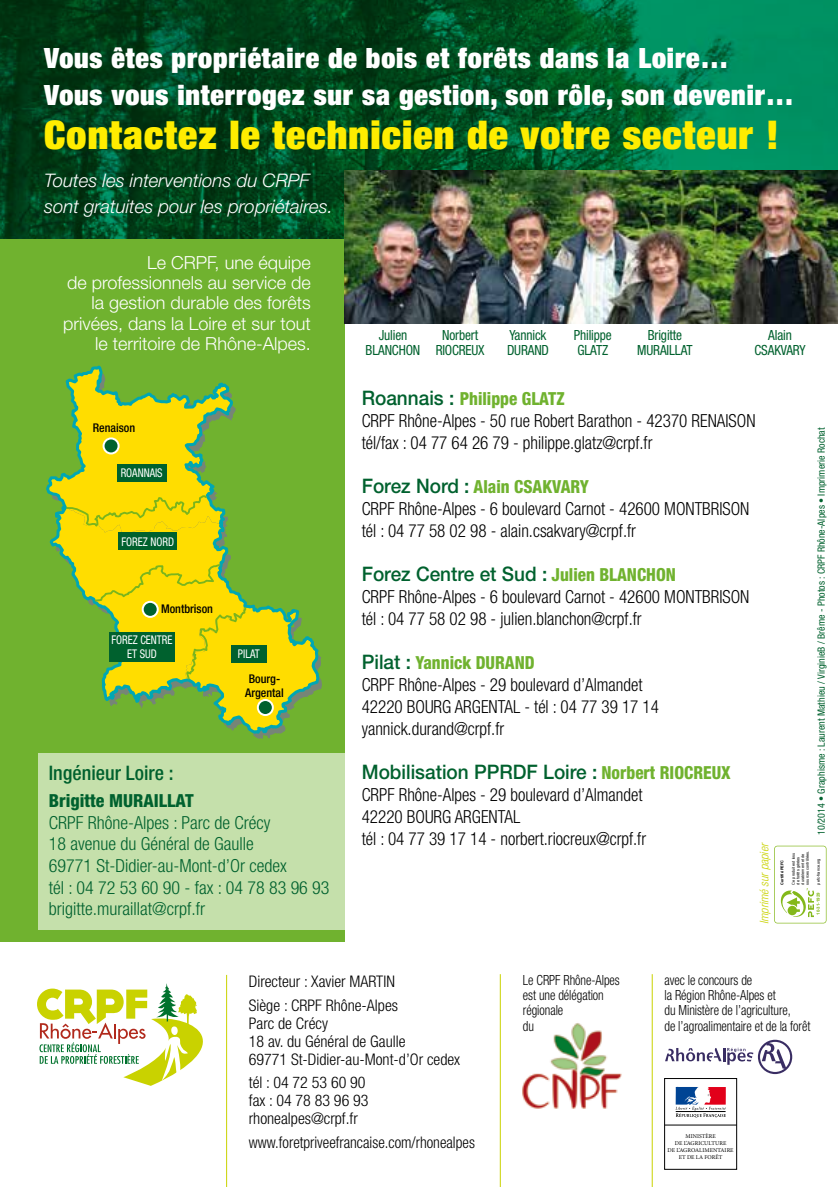
<style>
.page{position:relative;width:838px;height:1187px;background:#fff}
.page>*{position:absolute;margin:0;border:0;box-sizing:border-box;transform-origin:0 0}
.t1{font:900 expanded 39.6px "Helvetica Neue LT";letter-spacing:.03em;color:#ffed00}
.t2{font:900 expanded 28px/37px "Helvetica Neue LT";letter-spacing:.03em;color:#fff}
.t3{font:500 20px "Helvetica Neue";color:#00612e;scale:.95 1}
.t4{font:500 condensed 20px "Helvetica Neue";color:#00612e}
.t5{font:italic 300 18.6px/25.6px "Helvetica Neue LT";color:#fff}
.t6{font:300 condensed 18px/22px "Helvetica Neue";color:#000;scale:.95 1}
.t7{font:300 condensed 18px/21.6px "Helvetica Neue";color:#00612e}
.t8{font:300 18px/20px "Helvetica Neue LT";color:#fff;text-align:right}
.t9{font:800 condensed 18px "Helvetica Neue";color:#00612e}
.t10{font:300 condensed 16px/18px "Helvetica Neue";color:#000}
.t11{font:300 condensed 16px "Helvetica Neue";color:#000;scale:.95 1}
.t12{font:300 condensed 14px/15px "Helvetica Neue";letter-spacing:-.005em;color:#000;scale:.9 1}
.t13{font:condensed 14px/15px "Helvetica Neue";letter-spacing:-.01em;color:#00612e;text-align:center;scale:.95 1}
.t14{font:condensed 12px/14px "Helvetica Neue";color:#fff;text-align:center;scale:.9 1}
.t15{font:500 condensed 12px/14px "Helvetica Neue";color:#000}
.t16{font:italic 300 condensed 12px "Helvetica Neue";color:#c9d200}
.t17{font:condensed 10px "Helvetica Neue";color:#00612e}
.t18{font:5.8px/7px "Minion Pro";letter-spacing:.005em;color:#000;text-align:center}
.t19{font:700 4.4px "Arial";color:#83b81a}
.t20{font:3.8px/4.6px "Arial";color:#000}
.t21{font:700 3.8px "Arial";color:#000}
.s1{font-weight:500;font-stretch:normal;font-size:20px;color:#00612e}
.s2{font-weight:800;color:#70b22f}
.s3{font-weight:800;font-stretch:condensed;font-size:18px;color:#70b22f}
</style>
<div class="page">
<div style="left:0;top:238px;width:345px;height:703px;background:#70b22f"></div>
<img style="left:0;top:0;width:838px;height:238px">
<img style="left:345px;top:170px;width:493px;height:153px">
<div style="left:38px;top:752px;width:312px;height:176px;background:#c5e0ab"></div>
<img style="left:522px;top:1023px;width:100px;height:86px">
<svg style="left:774px;top:845px;width:52px;height:78px"></svg>
<div style="left:775px;top:846px;width:51px;height:76px;background:#fff;border-radius:3px"></div>
<svg style="left:781px;top:888px;width:33px;height:29px"></svg>
<hr style="left:500px;top:973px;width:1px;height:213px;background:#c9d200">
<hr style="left:651px;top:973px;width:1px;height:213px;background:#c9d200">
<svg style="left:37px;top:983px;width:166px;height:102px"></svg>
<hr style="left:226px;top:974px;width:1px;height:212px;background:#c9d200">
<svg style="left:48px;top:367px;width:270px;height:365px"></svg>
<div style="left:104px;top:438px;width:15px;height:15px;background:#00612e;border-radius:50%"></div>
<div style="left:103px;top:437px;width:17px;height:17px;border:2px solid #fff;border-radius:50%"></div>
<svg style="left:143px;top:601px;width:15px;height:15px"></svg>
<div style="left:142px;top:600px;width:17px;height:17px;border:2px solid #fff;border-radius:50%"></div>
<div style="left:258px;top:699px;width:15px;height:15px;background:#00612e;border-radius:50%"></div>
<div style="left:257px;top:698px;width:17px;height:17px;border:2px solid #fff;border-radius:50%"></div>
<div style="left:117px;top:464px;width:50px;height:17px;background:#00612e"></div>
<div style="left:118px;top:532px;width:59px;height:17px;background:#00612e"></div>
<div style="left:109px;top:632px;width:66px;height:29px;background:#00612e"></div>
<div style="left:231px;top:645px;width:35px;height:17px;background:#00612e"></div>
<svg style="left:675px;top:1086px;width:51px;height:31px"></svg>
<div style="left:664px;top:1077px;width:73px;height:92px;border:1px solid #000"></div>
<hr style="left:664px;top:1124px;width:72px;height:1px;background:#000">
<svg style="left:665px;top:1039px;width:127px;height:34px"></svg>
<h2 class="t2" style="left:44px;top:39px;width:751px">Vous êtes propriétaire de bois et forêts dans la Loire…<br>Vous vous interrogez sur sa gestion, son rôle, son devenir…</h2>
<h1 class="t1" style="left:44px;top:109px;width:736px">Contactez le technicien de votre secteur !</h1>
<p class="t5" style="left:44px;top:168px;width:290px">Toutes les interventions du CRPF sont gratuites pour les propriétaires.</p>
<p class="t8" style="left:63px;top:252px;width:249px">Le CRPF, une équipe<br>de professionnels au service de la gestion durable des forêts privées, dans la Loire et sur tout le territoire de Rhône-Alpes.</p>
<p class="t15" style="left:93px;top:420px;width:44px">Renaison</p>
<p class="t14" style="left:121px;top:466px;width:48px">ROANNAI S</p>
<p class="t14" style="left:121px;top:534px;width:60px">FOREZ NORD</p>
<p class="t15" style="left:161px;top:601px;width:53px">Montbrison</p>
<p class="t14" style="left:111px;top:632px;width:70px">FOREZ CENTRE<br>ET SUD</p>
<p class="t14" style="left:238px;top:647px;width:26px">PILAT</p>
<p class="t15" style="left:245px;top:672px;width:40px">Bourg-<br>Argental</p>
<p class="t4" style="left:49px;top:760px;width:126px">Ingénieur Loire :</p>
<p class="t9" style="left:49px;top:789px;width:146px">Brigitte MURAILLAT</p>
<p class="t7" style="left:49px;top:811px;width:282px">CRPF Rhône-Alpes : Parc de Crécy<br>18 avenue du Général de Gaulle<br>69771 St-Didier-au-Mont-d’Or cedex<br>tél : 04 72 53 60 90 - fax : 04 78 83 96 93 brigitte.muraillat@crpf.fr</p>
<p class="t13" style="left:365px;top:327px;width:51px">JULIEN<br>BLANCHON</p>
<p class="t13" style="left:435px;top:327px;width:53px">NORBERT<br>RIOCREUX</p>
<p class="t13" style="left:507px;top:327px;width:43px;text-align:left">YANNICK<br>DU RAND</p>
<p class="t13" style="left:637px;top:327px;width:60px">BRIGITTE<br>MURAILLAT</p>
<p class="t13" style="left:574px;top:327px;width:41px;text-align:left">PHILIPPE<br>GLATZ</p>
<p class="t13" style="left:754px;top:327px;width:55px">ALAIN<br>CSAKVARY</p>
<p class="t6" style="left:362px;top:387px;width:416px"><span class="s1">Roannais :</span> <span class="s2">Philippe GLATZ<br></span>CRPF Rhône-Alpes - 50 rue Robert Barathon - 42370 RENAISON tél/fax : 04 77 64 26 79 - philippe.glatz@crpf.fr</p>
<p class="t6" style="left:362px;top:475px;width:409px"><span class="s1">Forez Nord :</span> <span class="s2">Alain CSAKVARY<br></span>CRPF Rhône-Alpes - 6 boulevard Carnot - 42600 MONTBRISON tél : 04 77 58 02 98 - alain.csakvary@crpf.fr</p>
<p class="t3" style="left:362px;top:561px;width:332px">Forez Centre et Sud : <span class="s3">Julien BLANCHON</span></p>
<p class="t6" style="left:362px;top:585px;width:409px">CRPF Rhône-Alpes - 6 boulevard Carnot - 42600 MONTBRISON tél : 04 77 58 02 98 - julien.blanchon@crpf.fr</p>
<p class="t6" style="left:362px;top:651px;width:314px"><span class="s1">Pilat :</span> <span class="s2">Yannick DURAND<br></span>CRPF Rhône-Alpes - 29 boulevard d’Almandet<br>42220 BOURG ARGENTAL - tél : 04 77 39 17 14 yannick.durand@crpf.fr</p>
<p class="t3" style="left:362px;top:759px;width:390px">Mobilisation PPRDF Loire : <span class="s3">Norbert RIOCREUX</span></p>
<p class="t6" style="left:362px;top:783px;width:301px">CRPF Rhône-Alpes - 29 boulevard d’Almandet<br>42220 BOURG ARGENTAL<br>tél : 04 77 39 17 14 - norbert.riocreux@crpf.fr</p>
<p class="t16" style="left:757px;top:924px;width:83px;rotate:-90deg">Imprimé sur papier</p>
<p class="t17" style="left:815px;top:834px;width:409px;rotate:-90deg">10/2014 • GRAPHISME : LAURENT MATHIEU / VIRGINIEB / BRÊME - PHOTOS : CRPF RHÔNE-ALPES • IMPRIMERIE ROCHAT</p>
<p class="t21" style="left:779px;top:884px;width:26px;rotate:-90deg">Certifié PEFC</p>
<p class="t20" style="left:791px;top:884px;width:35px;rotate:-90deg">Ce produit est issu de forêts gérées durablement et de sources contrôlées.</p>
<p class="t20" style="left:816px;top:884px;width:28px;rotate:-90deg">pefc-france.org</p>
<p class="t19" style="left:815px;top:914px;width:24px;rotate:-90deg">10-31-1929</p>
<p class="t10" style="left:249px;top:969px;width:151px;line-height:23.6px">Directeur : Xavier MARTIN<br>Siège : CRPF Rhône-Alpes</p>
<p class="t10" style="left:249px;top:1013px;width:213px">Parc de Crécy<br>18 av. du Général de Gaulle<br>69771 St-Didier-au-Mont-d’Or cedex</p>
<p class="t10" style="left:249px;top:1073px;width:121px">tél : 04 72 53 60 90 fax : 04 78 83 96 93 rhonealpes@crpf.fr</p>
<p class="t11" style="left:249px;top:1132px;width:239px">www.foretpriveefrancaise.com/rhonealpes</p>
<p class="t12" style="left:523px;top:972px;width:109px">Le CRPF Rhône-Alpes est une délégation régionale<br>du</p>
<p class="t12" style="left:664px;top:972px;width:164px">avec le concours de<br>la Région Rhône-Alpes et<br>du Ministère de l’agriculture,<br>de l’agroalimentaire et de la forêt</p>
<p class="t18" style="left:667px;top:1132px;width:67px">MINISTÈRE<br>DE L’AGRICULTURE<br>DE L’AGROALIMENTAIRE<br>ET DE LA FORÊT</p>
</div>
